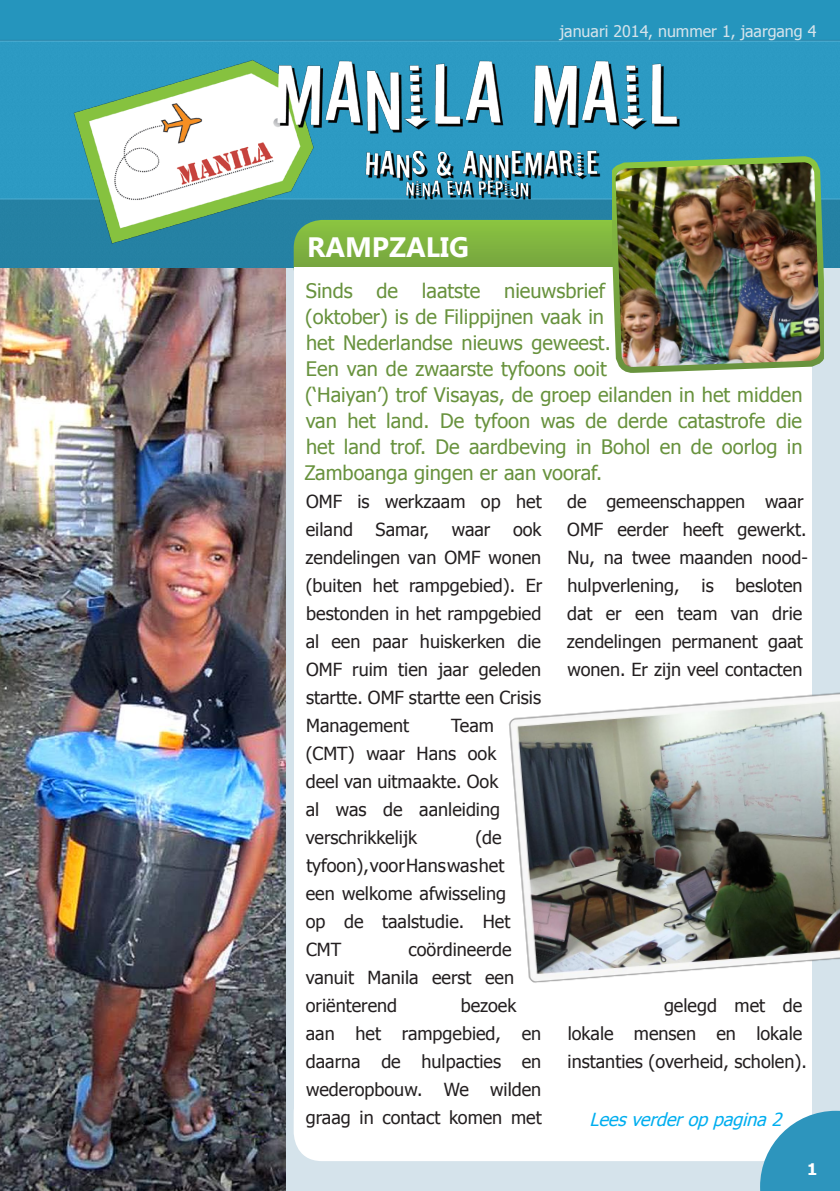
<style>
.page{position:relative;width:840px;height:1191px;background:#fff}
.page>*{position:absolute;margin:0;border:0;box-sizing:border-box;transform-origin:0 0}
.t1{font:700 28px "Segoe UI";color:#fff}
.t2{font:20px/26px "Tahoma";color:#68923d}
.t3{font:18px/28px "Tahoma";color:#231f20}
.t4{font:italic 18px "Tahoma";color:#00aeef}
.t5{font:16px "Tahoma";color:#d5e3eb}
.t6{font:700 16px "Tahoma";color:#fff}
</style>
<div class="page">
<div style="left:0;top:0;width:839px;height:1191px;background:#d5e3eb"></div>
<img style="left:0;top:268px;width:286px;height:923px">
<img style="left:0;top:0;width:839px;height:268px">
<div style="left:293px;top:253px;width:318px;height:15px;background:#79aa3f"></div>
<div style="left:293px;top:268px;width:518px;height:865px;background:#fff"></div>
<img style="left:611px;top:0;width:212px;height:685px">
<img style="left:41px;top:3px;width:691px;height:250px">
<div style="left:293px;top:1084px;width:518px;height:77px;background:#fff;border-radius:28px"></div>
<img style="left:509px;top:685px;width:330px;height:310px">
<svg style="left:760px;top:1110px;width:79px;height:81px"></svg>
<p class="t1" style="left:307px;top:227px;width:163px">RAMPZALIG</p>
<p class="t5" style="left:559px;top:20px;width:258px">januari 2014, nummer 1, jaargang 4</p>
<p class="t2" style="left:304px;top:277px;width:499px">Sinds de laatste nieuwsbrief<br>(oktober) is de Filippijnen vaak in<br>het Nederlandse nieuws geweest.<br>Een van de zwaarste tyfoons ooit<br>(‘Haiyan’) trof Visayas, de groep eilanden in het midden van het land. De tyfoon was de derde catastrofe die het land trof. De aardbeving in Bohol en de oorlog in Zamboanga gingen er aan vooraf.</p>
<p class="t3" style="left:305px;top:486px;width:237px">OMF is werkzaam op het eiland</p>
<p class="t3" style="left:305px;top:514px;width:238px;text-align:justify;text-indent:207px">ook zendelingen van OMF wonen (buiten het rampgebied). Er bestonden in het rampgebied al een paar huiskerken die OMF ruim tien jaar geleden startte. OMF startte een Crisis Management</p>
<p class="t3" style="left:375px;top:514px;width:55px">Samar,</p>
<p class="t3" style="left:451px;top:514px;width:40px">waar</p>
<p class="t3" style="left:305px;top:710px;width:196px;text-indent:145px">Team (CMT) waar Hans ook deel van uitmaakte. Ook al was de aanleiding verschrikkelijk</p>
<p class="t3" style="left:305px;top:822px;width:206px;text-indent:169px">(de tyfoon), voor Hans was het een welkome afwisseling op de taalstudie. Het<br>CMT</p>
<p class="t3" style="left:305px;top:934px;width:210px;text-indent:103px">coördineerde vanuit Manila eerst een oriënterend</p>
<p class="t3" style="left:305px;top:990px;width:237px;text-indent:155px">bezoek aan het rampgebied, en daarna de hulpacties en wederopbouw. We wilden graag in contact komen met</p>
<p class="t3" style="left:566px;top:486px;width:242px">de gemeenschappen waar<br>OMF eerder heeft gewerkt.<br>Nu, na twee maanden nood&shy;hulpverlening, is besloten dat er een team van drie zendelingen permanent gaat wonen. Er zijn veel contacten</p>
<p class="t3" style="left:567px;top:990px;width:240px;text-indent:96px">gelegd met de lokale mensen en lokale instanties (overheid, scholen).</p>
<p class="t4" style="left:589px;top:1107px;width:199px">Leesverderoppagina2</p>
<p class="t6" style="left:806px;top:1157px;width:12px">1</p>
</div>
